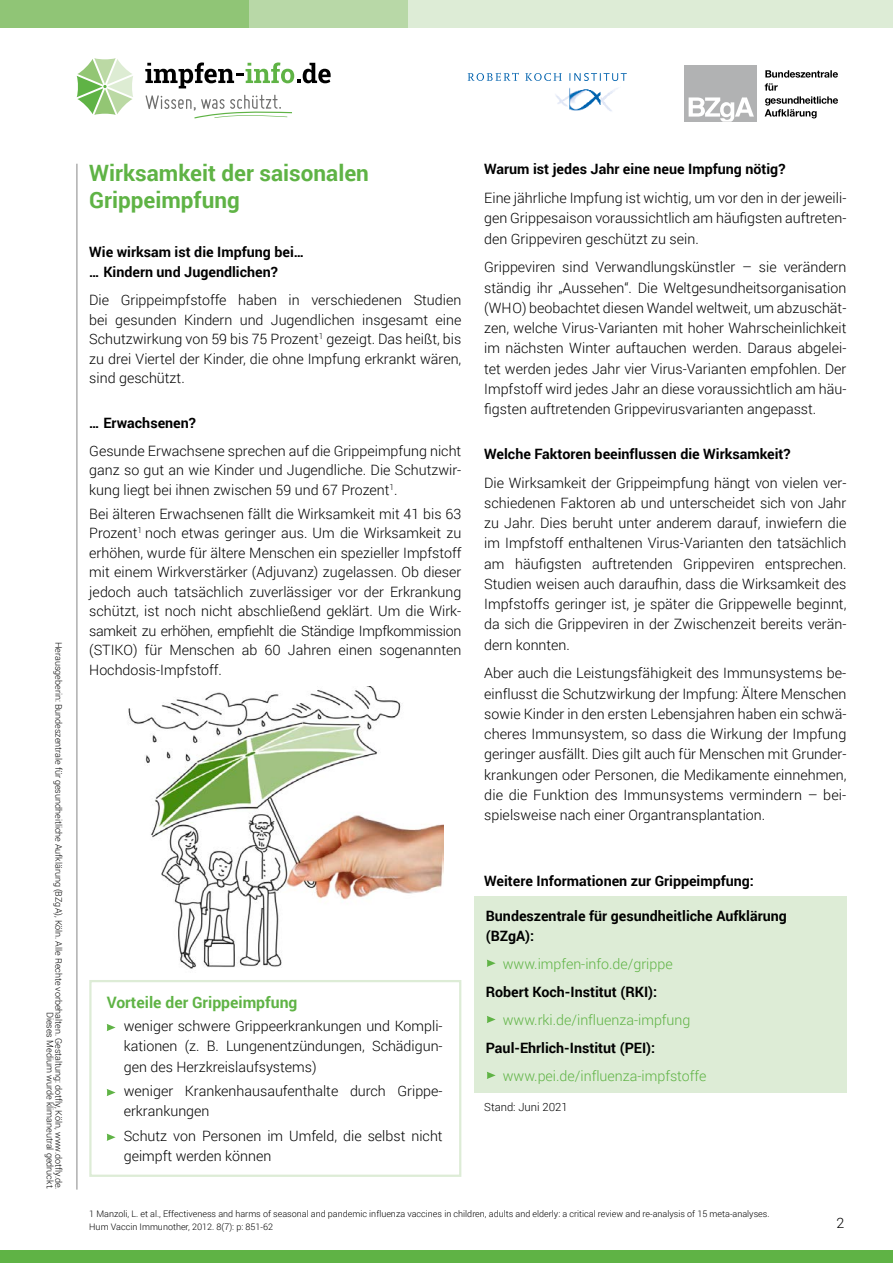
<style>
.page{position:relative;width:893px;height:1263px;background:#fff}
.page>*{position:absolute;margin:0;border:0;box-sizing:border-box;transform-origin:0 0}
.t1{font:700 22.5px/27px "Roboto";color:#5fb345}
.Überschrift_grüne_Kästen{font:700 15.75px "Roboto";color:#5fb345}
.Fließtext{font:300 14.25px/20.2px "Roboto";color:#000;text-align:justify}
.Fließtext-2{font:700 14.25px/20.2px "Roboto";color:#000}
.Fließtext-3{font:300 14.25px "Roboto";color:#5fb345}
.Fließtext-4{font:300 11.25px "Roboto";color:#000}
.Fließtext-5{font:300 9px/13.5px "Roboto";color:#000}
</style>
<div class="page">
<div style="left:474px;top:896px;width:372px;height:197px;background:#ddecd6"></div>
<svg style="left:487px;top:1016px;width:9px;height:7px"></svg>
<svg style="left:487px;top:1072px;width:9px;height:7px"></svg>
<svg style="left:487px;top:959px;width:9px;height:8px"></svg>
<img style="left:128px;top:687px;width:316px;height:282px">
<div style="left:89px;top:980px;width:372px;height:197px;border:2px solid #ddecd6"></div>
<div style="left:0;top:0;width:256px;height:28px;background:#90c576"></div>
<div style="left:249px;top:0;width:160px;height:28px;background:#b8d8a7"></div>
<div style="left:409px;top:0;width:484px;height:28px;background:#ddecd6"></div>
<hr style="left:77px;top:164px;width:1px;height:1025px;background:#878786">
<div style="left:0;top:1250px;width:893px;height:13px;background:#5fb345"></div>
<svg style="left:765px;top:70px;width:73px;height:48px"></svg>
<div style="left:684px;top:65px;width:73px;height:57px;background:#b1b2b3"></div>
<svg style="left:689px;top:97px;width:65px;height:25px"></svg>
<svg style="left:468px;top:73px;width:159px;height:8px"></svg>
<img style="left:555px;top:87px;width:63px;height:24px">
<svg style="left:145px;top:62px;width:186px;height:26px"></svg>
<svg style="left:146px;top:95px;width:146px;height:23px"></svg>
<svg style="left:77px;top:58px;width:56px;height:57px"></svg>
<svg style="left:107px;top:1024px;width:9px;height:7px"></svg>
<svg style="left:107px;top:1089px;width:9px;height:7px"></svg>
<svg style="left:107px;top:1133px;width:9px;height:8px"></svg>
<p class="Fließtext-5" style="left:66px;top:642px;width:549px;rotate:90deg">Herausgeberin: Bundeszentrale für gesundheitliche Aufklärung (BZg A), Köln. Alle Rechte vorbehalten. Gestaltung: dotfly, Köln, www.dotfly.de.</p>
<p class="Fließtext-5" style="left:57px;top:1012px;width:179px;rotate:90deg">Dieses Medium wurde klimaneutral gedruckt.</p>
<h2 class="t1" style="left:89px;top:159px;width:281px">Wirksamkeit der saisonalen<br>Grippeimpfung</h2>
<h3 class="Fließtext-2" style="left:89px;top:241px;width:217px">Wie wirksam ist die Impfung bei… … Kindern und Jugendlichen?</h3>
<p class="Fließtext" style="left:89px;top:290px;width:374px;line-height:19.5px">Die Grippeimpfstoffe haben in verschiedenen Studien bei gesunden Kindern und Jugendlichen insgesamt eine Schutzwirkung von 59 bis 75 Prozent<sup>1</sup> gezeigt. Das heißt, bis zu drei Viertel der Kinder, die ohne Impfung erkrankt wären, sind geschützt.</p>
<h3 class="Fließtext-2" style="left:89px;top:412px;width:108px">… Erwachsenen?</h3>
<p class="Fließtext" style="left:89px;top:441px;width:374px;line-height:19.5px">Gesunde Erwachsene sprechen auf die Grippeimpfung nicht ganz so gut an wie Kinder und Jugendliche. Die Schutzwir&shy;kung liegt bei ihnen zwischen 59 und 67 Prozent<sup>1</sup>.</p>
<p class="Fließtext" style="left:89px;top:503px;width:374px;line-height:19.5px">Bei älteren Erwachsenen fällt die Wirksamkeit mit 41 bis 63<br>Prozent<sup>1</sup> noch etwas geringer aus. Um die Wirksamkeit zu erhöhen, wurde für ältere Menschen ein spezieller Impfstoff mit einem Wirkverstärker (Adjuvanz) zugelassen. Ob dieser jedoch auch tatsächlich zuverlässiger vor der Erkrankung schützt, ist noch nicht abschließend geklärt. Um die Wirk&shy;samkeit zu erhöhen, empfiehlt die Ständige Impfkommission (STIKO) für Menschen ab 60 Jahren einen sogenannten Hochdosis-Impfstoff.</p>
<p class="Überschrift_grüne_Kästen" style="left:107px;top:991px;width:192px">Vorteile der Grippeimpfung</p>
<p class="Fließtext" style="left:124px;top:1015px;width:320px">weniger schwere Grippeerkrankungen und Kompli&shy;kationen (z. B. Lungenentzündungen, Schädigun&shy;gen des Herzkreislaufsystems)</p>
<p class="Fließtext" style="left:124px;top:1080px;width:320px">weniger Krankenhausaufenthalte durch Grippe&shy;erkrankungen</p>
<p class="Fließtext" style="left:124px;top:1125px;width:320px">Schutz von Personen im Umfeld, die selbst nicht geimpft werden können</p>
<h3 class="Fließtext-2" style="left:484px;top:159px;width:303px">Warum ist jedes Jahr eine neue Impfung nötig?</h3>
<p class="Fließtext" style="left:484px;top:187px;width:364px">Eine jährliche Impfung ist wichtig, um vor den in der jeweili&shy;gen Grippesaison voraussichtlich am häufigsten auftreten&shy;den Grippeviren geschützt zu sein.</p>
<p class="Fließtext" style="left:484px;top:257px;width:364px">Grippeviren sind Verwandlungskünstler – sie verändern ständig ihr „Aussehen“. Die Weltgesundheitsorganisation (WH O) beobachtet diesen Wandel weltweit, um abzuschät&shy;zen, welche Virus-Varianten mit hoher Wahrscheinlichkeit im nächsten Winter auftauchen werden. Daraus abgelei&shy;tet werden jedes Jahr vier Virus-Varianten empfohlen. Der Impfstoff wird jedes Jahr an diese voraussichtlich am häu&shy;figsten auftretenden Grippevirusvarianten angepasst.</p>
<h3 class="Fließtext-2" style="left:484px;top:443px;width:308px">Welche Faktoren beeinflussen die Wirksamkeit?</h3>
<p class="Fließtext" style="left:484px;top:472px;width:364px">Die Wirksamkeit der Grippeimpfung hängt von vielen ver&shy;schiedenen Faktoren ab und unterscheidet sich von Jahr zu Jahr. Dies beruht unter anderem darauf, inwiefern die im Impfstoff enthaltenen Virus-Varianten den tatsächlich am häufigsten auftretenden Grippeviren entsprechen.<br>Studien weisen auch daraufhin, dass die Wirksamkeit des Impfstoffs geringer ist, je später die Grippewelle beginnt, da sich die Grippeviren in der Zwischenzeit bereits verän&shy;dern konnten.</p>
<p class="Fließtext" style="left:484px;top:663px;width:364px">Aber auch die Leistungsfähigkeit des Immunsystems be&shy;einflusst die Schutzwirkung der Impfung: Ältere Menschen sowie Kinder in den ersten Lebensjahren haben ein schwä&shy;cheres Immunsystem, so dass die Wirkung der Impfung geringer ausfällt. Dies gilt auch für Menschen mit Grunder&shy;krankungen oder Personen, die Medikamente einnehmen, die die Funktion des Immunsystems vermindern – bei&shy;spielsweise nach einer Organtransplantation.</p>
<h3 class="Fließtext-2" style="left:484px;top:870px;width:271px">Weitere Informationen zur Grippeimpfung:</h3>
<p class="Fließtext-2" style="left:486px;top:906px;width:302px;line-height:19.5px">Bundeszentrale für gesundheitliche Aufklärung (BZgA):</p>
<p class="Fließtext-3" style="left:503px;top:954px;width:171px">www.impfen-info.de/grippe</p>
<p class="Fließtext-2" style="left:486px;top:981px;width:173px">Robert Koch-Institut (RKI):</p>
<p class="Fließtext-3" style="left:503px;top:1010px;width:189px">www.rki.de/influenza-impfung</p>
<p class="Fließtext-2" style="left:486px;top:1037px;width:171px">Paul-Ehrlich-Institut (PEI):</p>
<p class="Fließtext-3" style="left:503px;top:1066px;width:205px">www.pei.de/influenza-impfstoffe</p>
<p class="Fließtext-4" style="left:484px;top:1099px;width:85px">Stand: Juni 2021</p>
<p class="Fließtext-5" style="left:89px;top:1206px;width:682px">1 Manzoli, L. et al., Effectiveness and harms of seasonal and pandemic influenza vaccines in children, adults and elderly: a critical review and re-analysis of 15 meta-analyses.<br>Hum Vaccin Immunother, 2012. 8(7): p: 851-62</p>
<p class="Fließtext" style="left:837px;top:1212px;width:9px">2</p>
</div>
